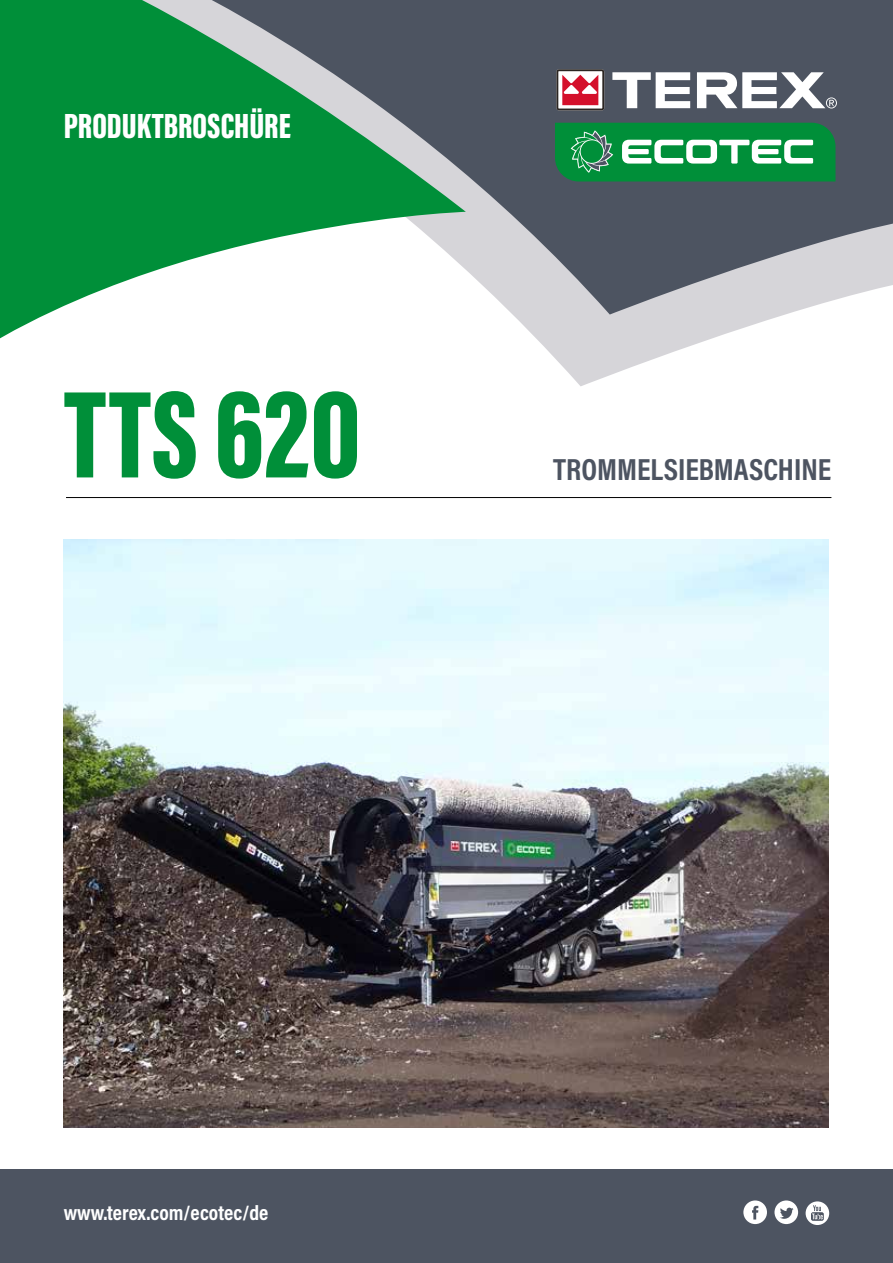
<style>
.page{position:relative;width:893px;height:1263px;background:#fff}
.page>*{position:absolute;margin:0;border:0;box-sizing:border-box;transform-origin:0 0}
.t1{font:900 127.35px "Acumin Pro Extra Cond";color:#008f39}
.t2{font:900 36px "Acumin Pro Extra Cond";color:#fff}
.t3{font:700 30.75px "Acumin Pro Cond";color:#4d5461}
.t4{font:700 21px "Acumin Pro Cond";color:#fff}
</style>
<div class="page">
<svg style="left:513px;top:315px;width:270px;height:71px"></svg>
<svg style="left:466px;top:0;width:427px;height:315px;background:#6d727d"></svg>
<svg style="left:0;top:0;width:466px;height:339px;fill:#008f39"></svg>
<div style="left:0;top:1169px;width:893px;height:94px;background:#4d5461"></div>
<hr style="left:66px;top:497px;width:765px;height:1px;background:#000">
<svg style="left:743px;top:1200px;width:24px;height:24px"></svg>
<div style="left:774px;top:1200px;width:24px;height:24px;background:#fff;border-radius:50%"></div>
<div style="left:806px;top:1201px;width:23px;height:24px;background:#fff;border-radius:50%"></div>
<svg style="left:780px;top:1207px;width:13px;height:12px"></svg>
<svg style="left:811px;top:1205px;width:13px;height:16px"></svg>
<img style="left:64px;top:540px;width:765px;height:587px">
<svg style="left:556px;top:69px;width:48px;height:41px"></svg>
<svg style="left:555px;top:123px;width:280px;height:58px;background:#2ea05c"></svg>
<svg style="left:612px;top:72px;width:78px;height:36px"></svg>
<svg style="left:697px;top:72px;width:140px;height:36px"></svg>
<h2 class="t2" style="left:64px;top:103px;width:229px">PRODUKTBROSCHÜRE</h2>
<h1 class="t1" style="left:64px;top:356px;width:298px">TTS 620</h1>
<h3 class="t3" style="left:553px;top:449px;width:280px">TROMMELSIEBMASCHINE</h3>
<p class="t4" style="left:64px;top:1199px;width:206px">www.terex.com/ecotec/de</p>
</div>
